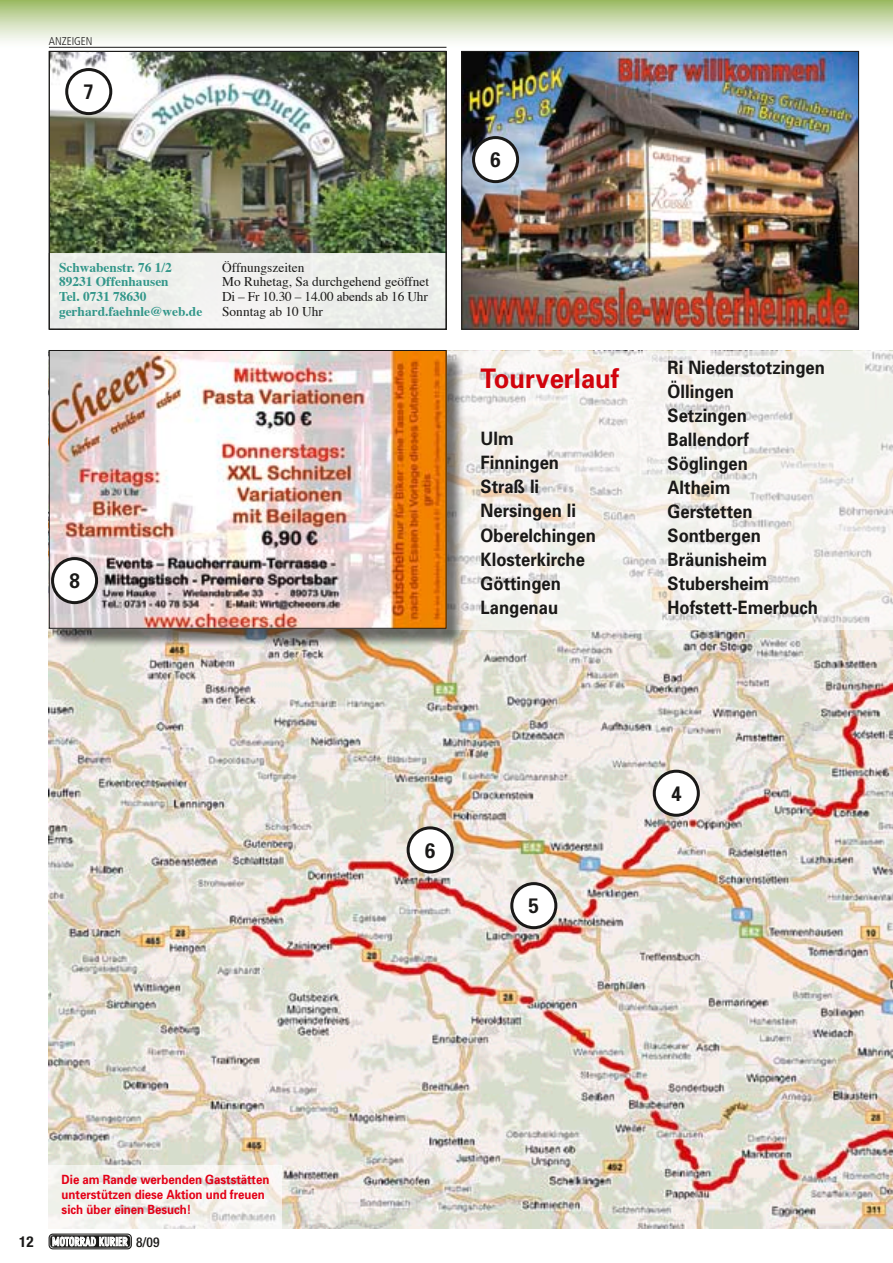
<style>
.page{position:relative;width:893px;height:1263px;background:#fff}
.page>*{position:absolute;margin:0;border:0;box-sizing:border-box;transform-origin:0 0}
.t1{font:700 27px "Univers";color:#d1030c;scale:.95 1}
.t2{font:700 21px "Univers";color:#1a1918;scale:.9 1}
.t3{font:700 18.45px/24px "Univers";color:#1a1918;scale:.9 1}
.t4{font:700 condensed 15px "Helvetica Neue";color:#1a1918}
.t5{font:500 condensed 13.5px "Helvetica Neue";color:#1a1918}
.t6{font:13.35px/14.7px "Times";color:#1a1918}
.t7{font:700 13.35px/14.7px "Times";color:#33978a}
.t8{font:700 12.75px/15px "Univers";color:#e40017;scale:.9 1}
.t9{font:300 condensed 11.25px "Frutiger";color:#1a1918}
</style>
<div class="page">
<div style="left:49px;top:1234px;width:83px;height:15px;border:1px solid #1a1918;border-radius:4px"></div>
<svg style="left:49px;top:1234px;width:82px;height:15px"></svg>
<img style="left:49px;top:350px;width:844px;height:879px">
<div style="left:0;top:0;width:893px;height:51px;background:linear-gradient(to bottom,#a2bf6e,#fff)"></div>
<hr style="left:49px;top:47px;width:397px;height:1px;background:#1a1918">
<div style="left:654px;top:771px;width:44px;height:44px;background:#fff;border-radius:50%"></div>
<div style="left:653px;top:770px;width:47px;height:47px;border:3px solid #1a1918;border-radius:50%"></div>
<img style="left:463px;top:53px;width:394px;height:275px">
<div style="left:461px;top:51px;width:398px;height:279px;border:1px solid #1a1918"></div>
<img style="left:51px;top:53px;width:393px;height:200px">
<div style="left:49px;top:253px;width:397px;height:77px;background:#eeefec"></div>
<div style="left:49px;top:51px;width:397px;height:279px;border:1px solid #1a1918"></div>
<svg style="left:446px;top:351px;width:447px;height:278px;fill:#f3f1ee"></svg>
<svg style="left:49px;top:1165px;width:233px;height:64px;fill:#f3f2ee"></svg>
<div style="left:512px;top:884px;width:44px;height:44px;background:#fff;border-radius:50%"></div>
<div style="left:510px;top:882px;width:47px;height:47px;border:3px solid #1a1918;border-radius:50%"></div>
<div style="left:474px;top:138px;width:44px;height:44px;background:#fff;border-radius:50%"></div>
<div style="left:472px;top:136px;width:47px;height:47px;border:3px solid #1a1918;border-radius:50%"></div>
<div style="left:408px;top:828px;width:44px;height:44px;background:#fff;border-radius:50%"></div>
<div style="left:407px;top:826px;width:47px;height:47px;border:3px solid #1a1918;border-radius:50%"></div>
<div style="left:67px;top:70px;width:44px;height:44px;background:#fff;border-radius:50%"></div>
<div style="left:65px;top:68px;width:47px;height:47px;border:3px solid #1a1918;border-radius:50%"></div>
<div style="left:51px;top:352px;width:414px;height:295px;background:#1a1918;opacity:.6"></div>
<img style="left:51px;top:352px;width:393px;height:275px">
<div style="left:49px;top:350px;width:397px;height:279px;border:1px solid #1a1918"></div>
<div style="left:53px;top:559px;width:44px;height:44px;background:#fff;border-radius:50%"></div>
<div style="left:51px;top:557px;width:47px;height:47px;border:3px solid #1a1918;border-radius:50%"></div>
<p class="t9" style="left:49px;top:35px;width:45px">ANZEIGEN</p>
<p class="t2" style="left:84px;top:78px;width:13px">7</p>
<p class="t7" style="left:59px;top:258px;width:145px">Schwabenstr. 76 1/2<br>89231 Offenhausen<br>Tel. 0731 78630 gerhard.faehnle@web.de</p>
<p class="t6" style="left:222px;top:259px;width:208px">Öffnungszeiten<br>Mo Ruhetag, Sa durchgehend geöffnet<br>Di – Fr 10.30 – 14.00 abends ab 16 Uhr<br>Sonntag ab 10 Uhr</p>
<p class="t2" style="left:69px;top:567px;width:13px">8</p>
<p class="t2" style="left:490px;top:146px;width:13px">6</p>
<h1 class="t1" style="left:481px;top:361px;width:148px">Tourverlauf</h1>
<p class="t3" style="left:481px;top:426px;width:130px">Ulm<br>Finningen<br>Straß li<br>Nersingen li<br>Oberelchingen<br>Klosterkirche<br>Göttingen<br>Langenau</p>
<p class="t3" style="left:668px;top:355px;width:176px">Ri Niederstotzingen<br>Öllingen<br>Setzingen<br>Ballendorf<br>Söglingen<br>Altheim<br>Gerstetten<br>Sontbergen<br>Bräunisheim<br>Stubersheim<br>Hofstett-Emerbuch</p>
<p class="t2" style="left:425px;top:837px;width:13px">6</p>
<p class="t2" style="left:529px;top:892px;width:13px">5</p>
<p class="t2" style="left:671px;top:780px;width:13px">4</p>
<p class="t8" style="left:62px;top:1172px;width:232px">Die am Rande werbenden Gaststätten unterstützen diese Aktion und freuen sich über einen Besuch!</p>
<p class="t4" style="left:19px;top:1232px;width:16px">12</p>
<p class="t5" style="left:136px;top:1234px;width:25px">8/09</p>
</div>
